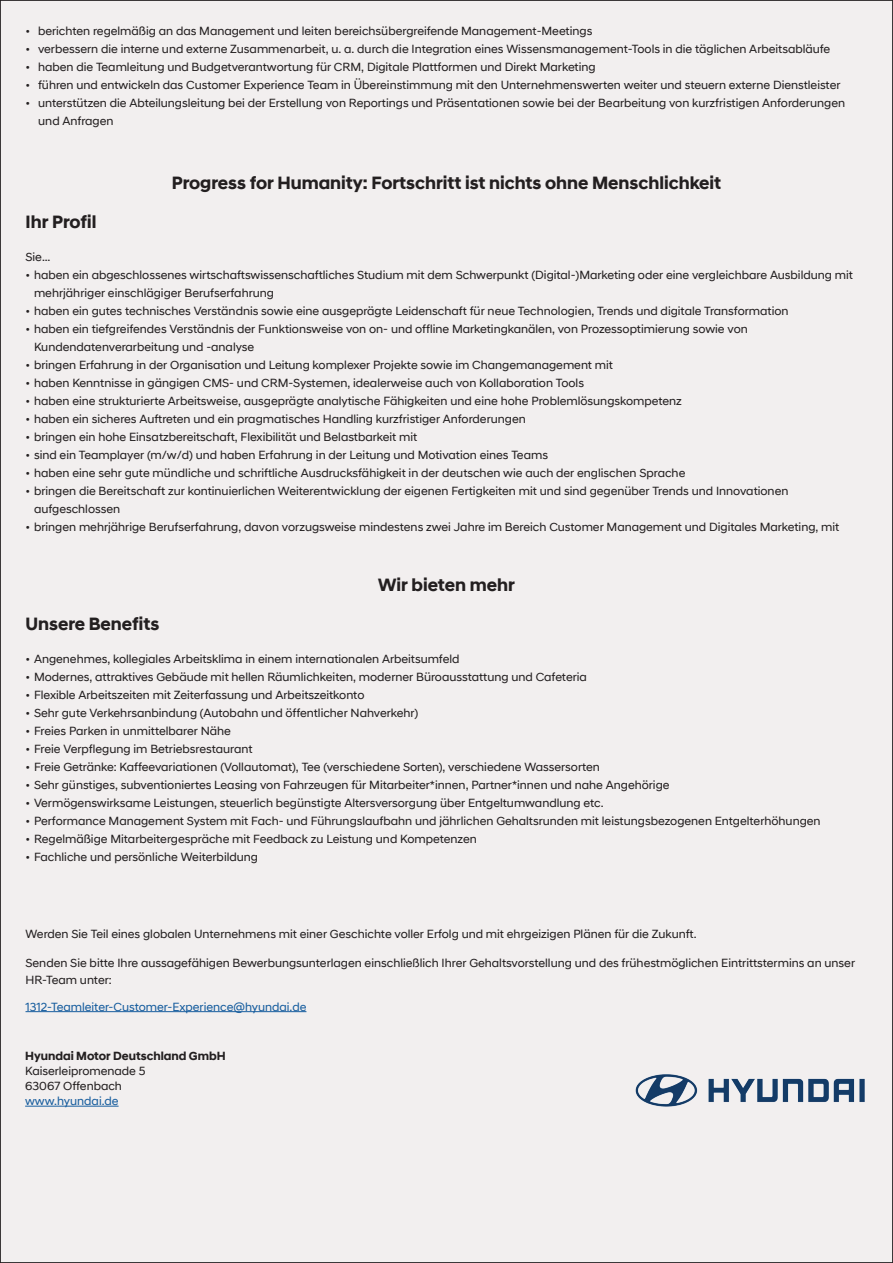
<style>
.page{position:relative;width:893px;height:1263px;background:#f2efef}
.page>*{position:absolute;margin:0;border:0;box-sizing:border-box;transform-origin:0 0}
.t1{font:700 18px "Hyundai Sans Head Office";color:#231f20}
.t2{font:12px/18px "Hyundai Sans Head Office";color:#231f20}
.t3{font:12px "Hyundai Sans Head Office";color:#175d9e}
.t4{font:700 12px "Hyundai Sans Head Office";color:#231f20}
</style>
<div class="page">
<hr style="left:26px;top:1011px;width:280px;height:1px;background:#175d9e">
<img style="left:635px;top:1074px;width:230px;height:33px">
<hr style="left:25px;top:1106px;width:94px;height:1px;background:#175d9e">
<p class="t2" style="left:26px;top:21px;width:568px">• berichten regelmäßig an das Management und leiten bereichsübergreifende Management-Meetings</p>
<p class="t2" style="left:26px;top:39px;width:806px">• verbessern die interne und externe Zusammenarbeit, u. a. durch die Integration eines Wissensmanagement-Tools in die täglichen Arbeitsabläufe</p>
<p class="t2" style="left:26px;top:57px;width:572px">• haben die Teamleitung und Budgetverantwortung für CRM, Digitale Plattformen und Direkt Marketing</p>
<p class="t2" style="left:26px;top:75px;width:816px">• führen und entwickeln das Customer Experience Team in Übereinstimmung mit den Unternehmenswerten weiter und steuern externe Dienstleister</p>
<p class="t2" style="left:38px;top:93px;width:808px;text-indent:-13px">• unterstützen die Abteilungsleitung bei der Erstellung von Reportings und Präsentationen sowie bei der Bearbeitung von kurzfristigen Anforderungen und Anfragen</p>
<h1 class="t1" style="left:172px;top:172px;width:551px">Progress for Humanity: Fortschritt ist nichts ohne Menschlichkeit</h1>
<h1 class="t1" style="left:26px;top:211px;width:73px">Ihr Profil</h1>
<p class="t2" style="left:26px;top:248px;width:26px">Sie…</p>
<p class="t2" style="left:34px;top:266px;width:820px;text-indent:-9px">• haben ein abgeschlossenes wirtschaftswissenschaftliches Studium mit dem Schwerpunkt (Digital-)Marketing oder eine vergleichbare Ausbildung mit mehrjähriger einschlägiger Berufserfahrung</p>
<p class="t2" style="left:26px;top:302px;width:765px">• haben ein gutes technisches Verständnis sowie eine ausgeprägte Leidenschaft für neue Technologien, Trends und digitale Transformation</p>
<p class="t2" style="left:34px;top:320px;width:715px;text-indent:-9px">• haben ein tiefgreifendes Verständnis der Funktionsweise von on- und offline Marketingkanälen, von Prozessoptimierung sowie von<br>Kundendatenverarbeitung und -analyse</p>
<p class="t2" style="left:26px;top:356px;width:589px">• bringen Erfahrung in der Organisation und Leitung komplexer Projekte sowie im Changemanagement mit</p>
<p class="t2" style="left:26px;top:374px;width:560px">• haben Kenntnisse in gängigen CMS- und CRM-Systemen, idealerweise auch von Kollaboration Tools</p>
<p class="t2" style="left:26px;top:392px;width:658px">• haben eine strukturierte Arbeitsweise, ausgeprägte analytische Fähigkeiten und eine hohe Problemlösungskompetenz</p>
<p class="t2" style="left:26px;top:410px;width:502px">• haben ein sicheres Auftreten und ein pragmatisches Handling kurzfristiger Anforderungen</p>
<p class="t2" style="left:26px;top:428px;width:393px">• bringen ein hohe Einsatzbereitschaft, Flexibilität und Belastbarkeit mit</p>
<p class="t2" style="left:26px;top:446px;width:524px">• sind ein Teamplayer (m/w/d) und haben Erfahrung in der Leitung und Motivation eines Teams</p>
<p class="t2" style="left:26px;top:464px;width:661px">• haben eine sehr gute mündliche und schriftliche Ausdrucksfähigkeit in der deutschen wie auch der englischen Sprache</p>
<p class="t2" style="left:34px;top:482px;width:756px;text-indent:-9px">• bringen die Bereitschaft zur kontinuierlichen Weiterentwicklung der eigenen Fertigkeiten mit und sind gegenüber Trends und Innovationen aufgeschlossen</p>
<p class="t2" style="left:26px;top:518px;width:815px">• bringen mehrjährige Berufserfahrung, davon vorzugsweise mindestens zwei Jahre im Bereich Customer Management und Digitales Marketing, mit</p>
<h1 class="t1" style="left:378px;top:574px;width:138px">Wir bieten mehr</h1>
<h1 class="t1" style="left:26px;top:613px;width:135px">Unsere Benefits</h1>
<p class="t2" style="left:26px;top:650px;width:435px">• Angenehmes, kollegiales Arbeitsklima in einem internationalen Arbeitsumfeld</p>
<p class="t2" style="left:26px;top:668px;width:563px">• Modernes, attraktives Gebäude mit hellen Räumlichkeiten, moderner Büroausstattung und Cafeteria</p>
<p class="t2" style="left:26px;top:686px;width:340px">• Flexible Arbeitszeiten mit Zeiterfassung und Arbeitszeitkonto</p>
<p class="t2" style="left:26px;top:704px;width:394px">• Sehr gute Verkehrsanbindung (Autobahn und öffentlicher Nahverkehr)</p>
<p class="t2" style="left:26px;top:722px;width:207px">• Freies Parken in unmittelbarer Nähe</p>
<p class="t2" style="left:26px;top:740px;width:228px">• Freie Verpflegung im Betriebsrestaurant</p>
<p class="t2" style="left:26px;top:758px;width:576px">• Freie Getränke: Kaffeevariationen (Vollautomat), Tee (verschiedene Sorten), verschiedene Wassersorten</p>
<p class="t2" style="left:26px;top:776px;width:646px">• Sehr günstiges, subventioniertes Leasing von Fahrzeugen für Mitarbeiter*innen, Partner*innen und nahe Angehörige</p>
<p class="t2" style="left:26px;top:794px;width:580px">• Vermögenswirksame Leistungen, steuerlich begünstigte Altersversorgung über Entgeltumwandlung etc.</p>
<p class="t2" style="left:26px;top:812px;width:797px">• Performance Management System mit Fach- und Führungslaufbahn und jährlichen Gehaltsrunden mit leistungsbezogenen Entgelterhöhungen</p>
<p class="t2" style="left:26px;top:830px;width:453px">• Regelmäßige Mitarbeitergespräche mit Feedback zu Leistung und Kompetenzen</p>
<p class="t2" style="left:26px;top:848px;width:234px">• Fachliche und persönliche Weiterbildung</p>
<p class="t2" style="left:26px;top:925px;width:673px">Werden Sie Teil eines globalen Unternehmens mit einer Geschichte voller Erfolg und mit ehrgeizigen Plänen für die Zukunft.</p>
<p class="t2" style="left:26px;top:955px;width:831px;line-height:16.5px">Senden Sie bitte Ihre aussagefähigen Bewerbungsunterlagen einschließlich Ihrer Gehaltsvorstellung und des frühestmöglichen Eintrittstermins an unser<br>HR-Team unter:</p>
<p class="t3" style="left:26px;top:1000px;width:282px">1312-Teamleiter-Customer-Experience@hyundai.de</p>
<p class="t4" style="left:25px;top:1049px;width:202px">Hyundai Motor Deutschland GmbH</p>
<p class="t2" style="left:25px;top:1064px;width:122px;line-height:15px">Kaiserleipromenade 5<br>63067 Offenbach</p>
<p class="t3" style="left:25px;top:1094px;width:95px">www.hyundai.de</p>
</div>
